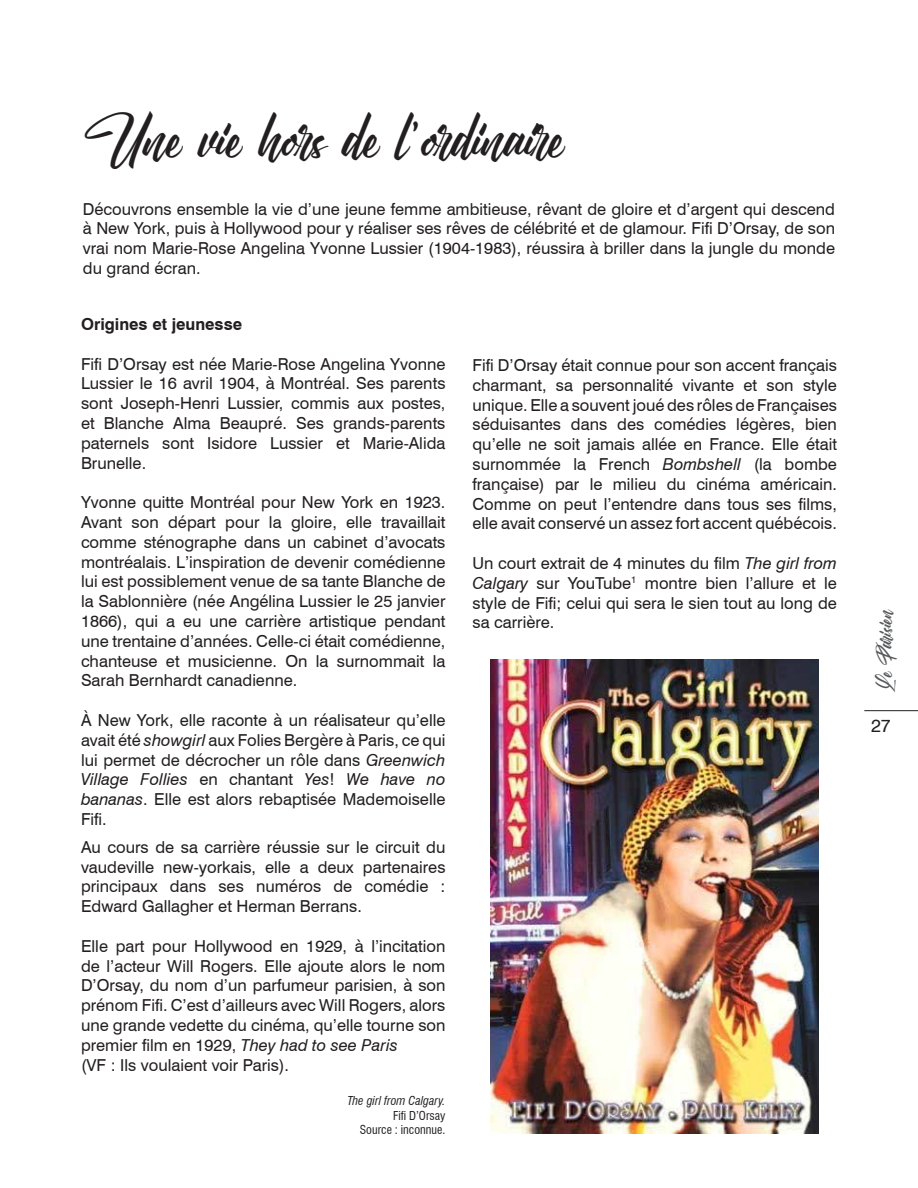
<style>
.page{position:relative;width:918px;height:1188px;background:#fff}
.page>*{position:absolute;margin:0;border:0;box-sizing:border-box;transform-origin:0 0}
.t1{font:45px "Citul";color:#231f20}
.t2{font:18px "Swiss 721 BT";color:#231f20}
.t3{font:16.5px/19.8px "Swiss 721 BT";color:#231f20;text-align:justify}
.t4{font:700 16.5px "Swiss 721 BT";color:#231f20}
.t5{font:16.5px "Citul";color:#57585a}
.t6{font:condensed 12px/14.4px "Swiss 721 BT";color:#231f20;text-align:right}
.t7{font:italic condensed 12px "Swiss 721 BT";color:#231f20}
.s1{font-style:italic}
</style>
<div class="page">
<hr style="left:864px;top:710px;width:54px;height:1px;background:#231f20">
<img style="left:491px;top:660px;width:328px;height:473px">
<h1 class="t1" style="left:85px;top:113px;width:481px">Une vie hors de l’ordinaire</h1>
<p class="t3" style="left:83px;top:199px;width:754px">Découvrons ensemble la vie d’une jeune femme ambitieuse, rêvant de gloire et d’argent qui descend à New York, puis à Hollywood pour y réaliser ses rêves de célébrité et de glamour. Fifi D’Orsay, de son vrai nom Marie-Rose Angelina Yvonne Lussier (1904-1983), réussira à briller dans la jungle du monde du grand écran.</p>
<p class="t4" style="left:81px;top:314px;width:163px">Origines et jeunesse</p>
<p class="t3" style="left:81px;top:354px;width:366px">Fifi D’Orsay est née Marie-Rose Angelina Yvonne Lussier le 16 avril 1904, à Montréal. Ses parents sont Joseph-Henri Lussier, commis aux postes, et Blanche Alma Beaupré. Ses grands-parents paternels sont Isidore Lussier et Marie-Alida Brunelle.</p>
<p class="t3" style="left:81px;top:492px;width:366px">Yvonne quitte Montréal pour New York en 1923.<br>Avant son départ pour la gloire, elle travaillait comme sténographe dans un cabinet d’avocats montréalais. L’inspiration de devenir comédienne lui est possiblement venue de sa tante Blanche de la Sablonnière (née Angélina Lussier le 25 janvier 1866), qui a eu une carrière artistique pendant une trentaine d’années. Celle-ci était comédienne, chanteuse et musicienne. On la surnommait la Sarah Bernhardt canadienne.</p>
<p class="t3" style="left:81px;top:710px;width:366px">À New York, elle raconte à un réalisateur qu’elle avait été <span class="s1">showgirl</span> aux Folies Bergère à Paris, ce qui lui permet de décrocher un rôle dans <span class="s1">Greenwich Village Follies</span> en chantant <span class="s1">Yes</span>! <span class="s1">We have no bananas</span>. Elle est alors rebaptisée Mademoiselle Fifi.</p>
<p class="t3" style="left:81px;top:837px;width:366px">Au cours de sa carrière réussie sur le circuit du vaudeville new-yorkais, elle a deux partenaires principaux dans ses numéros de comédie :<br>Edward Gallagher et Herman Berrans.</p>
<p class="t3" style="left:81px;top:936px;width:366px;text-align:left">Elle part pour Hollywood en 1929, à l’incitation de l’acteur Will Rogers. Elle ajoute alors le nom D’Orsay, du nom d’un parfumeur parisien, à son prénom Fifi. C’est d’ailleurs avec Will Rogers, alors une grande vedette du cinéma, qu’elle tourne son premier film en 1929, <span class="s1">They had to see Paris<br></span>(VF : Ils voulaient voir Paris).</p>
<p class="t7" style="left:348px;top:1094px;width:99px">The girl from Calgary.</p>
<p class="t6" style="left:360px;top:1108px;width:87px">Fifi D’Orsay<br>Source : inconnue.</p>
<p class="t3" style="left:472px;top:355px;width:366px">Fifi D’Orsay était connue pour son accent français charmant, sa personnalité vivante et son style unique. Elle a souvent joué des rôles de Françaises séduisantes dans des comédies légères, bien qu’elle ne soit jamais allée en France. Elle était surnommée la French <span class="s1">Bombshell</span> (la bombe française) par le milieu du cinéma américain.<br>Comme on peut l’entendre dans tous ses films, elle avait conservé un assez fort accent québécois.</p>
<p class="t3" style="left:472px;top:553px;width:366px">Un court extrait de 4 minutes du film <span class="s1">The girl from Calgary</span> sur YouTube<sup>1</sup> montre bien l’allure et le style de Fifi; celui qui sera le sien tout au long de sa carrière.</p>
<p class="t5" style="left:876px;top:692px;width:85px;rotate:-90deg">Le Parisien</p>
<p class="t2" style="left:871px;top:715px;width:21px">27</p>
</div>
